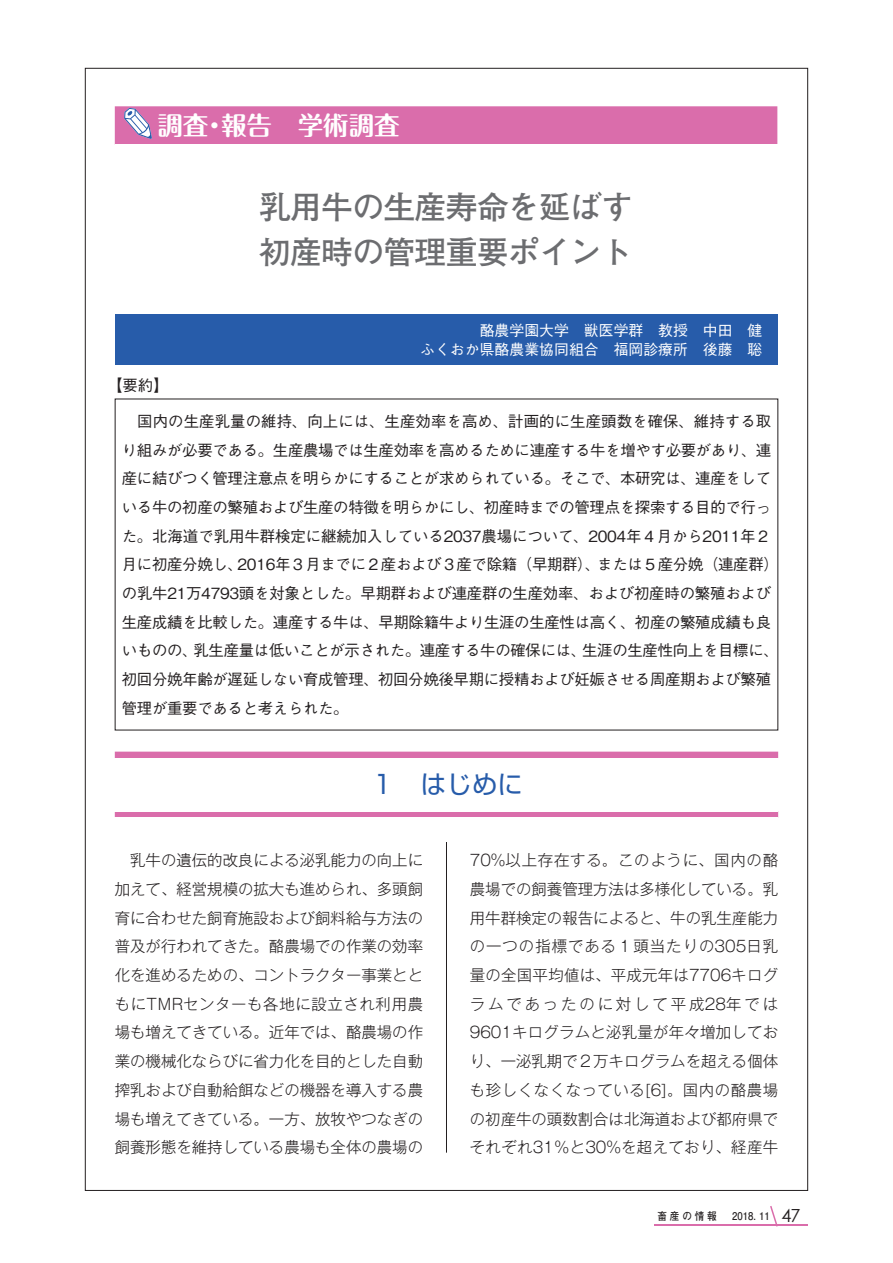
<style>
.page{position:relative;width:893px;height:1263px;background:#fff}
.page>*{position:absolute;margin:0;border:0;box-sizing:border-box;transform-origin:0 0}
.t1{font:700 31.95px/44.7px "Futo Go B101 Pr 5";letter-spacing:-.025em;color:#6c6d70}
.t2{font:700 25.5px "Maru Fo Pro";color:#fff}
.t3{font:25.5px "Shin Go Pr 5";color:#275caa}
.t4{font:500 15.45px/28.7px "Gothic BBB Pr 5";letter-spacing:-.02em;color:#231f20}
.t5{font:300 15.45px/28.7px "Gothic MB101 Pr 5";color:#231f20;text-align:justify}
.t6{font:500 15.45px "Gothic BBB Pro";color:#231f20}
.t7{font:500 14.85px/19.2px "Gothic BBB Pr 5";color:#fff;text-align:right}
.t8{font:700 10.65px "Futo Go B101 Pro";letter-spacing:.15em;color:#231f20;scale:.9 1}
.s1{font-family:"Century Gothic";font-weight:400;font-size:18px}
</style>
<div class="page">
<hr style="left:446px;top:106px;width:1px;height:1046px;background:#231f20">
<svg style="left:655px;top:1225px;width:153px;height:1px"></svg>
<svg style="left:769px;top:1206px;width:10px;height:21px"></svg>
<div style="left:115px;top:106px;width:663px;height:736px;background:#fff"></div>
<svg style="left:115px;top:752px;width:663px;height:65px;background:#dd79b2"></svg>
<div style="left:115px;top:758px;width:663px;height:53px;background:#fff"></div>
<div style="left:115px;top:315px;width:662px;height:51px;background:#275caa"></div>
<div style="left:115px;top:106px;width:662px;height:38px;background:#da6dab"></div>
<h2 class="t2" style="left:157px;top:105px;width:244px">調査・報告　学術調査</h2>
<h1 class="t1" style="left:259px;top:183px;width:375px">乳用牛の生産寿命を延ばす初産時の管理重要ポイント</h1>
<p class="t6" style="left:107px;top:373px;width:63px">【要約】</p>
<p class="t7" style="left:420px;top:320px;width:344px">酪農学園大学　獣医学群　教授　中田　健<br>ふくおか県酪農業協同組合　福岡診療所　後藤　聡</p>
<p class="t4" style="left:122px;top:405px;width:658px;text-indent:15px">国内の生産乳量の維持、向上には、生産効率を高め、計画的に生産頭数を確保、維持する取り組みが必要である。生産農場では生産効率を高めるために連産する牛を増やす必要があり、連産に結びつく管理注意点を明らかにすることが求められている。そこで、本研究は、連産をしている牛の初産の繁殖および生産の特徴を明らかにし、初産時までの管理点を探索する目的で行った。北海道で乳用牛群検定に継続加入している2037農場について、2004年４月から2011年２月に初産分娩し、2016年３月までに２産および３産で除籍（早期群）、または５産分娩（連産群）の乳牛21万4793頭を対象とした。早期群および連産群の生産効率、および初産時の繁殖および生産成績を比較した。連産する牛は、早期除籍牛より生涯の生産性は高く、初産の繁殖成績も良いものの、乳生産量は低いことが示された。連産する牛の確保には、生涯の生産性向上を目標に、初回分娩年齢が遅延しない育成管理、初回分娩後早期に授精および妊娠させる周産期および繁殖管理が重要であると考えられた。</p>
<h2 class="t3" style="left:370px;top:764px;width:155px">１　はじめに</h2>
<p class="t5" style="left:115px;top:845px;width:310px;text-indent:15px">乳牛の遺伝的改良による泌乳能力の向上に加えて、経営規模の拡大も進められ、多頭飼育に合わせた飼育施設および飼料給与方法の普及が行われてきた。酪農場での作業の効率化を進めるための、コントラクター事業とともにTMRセンターも各地に設立され利用農場も増えてきている。近年では、酪農場の作業の機械化ならびに省力化を目的とした自動搾乳および自動給餌などの機器を導入する農場も増えてきている。一方、放牧やつなぎの飼養形態を維持している農場も全体の農場の</p>
<p class="t5" style="left:470px;top:845px;width:310px">70%以上存在する。このように、国内の酪農場での飼養管理方法は多様化している。乳用牛群検定の報告によると、牛の乳生産能力の一つの指標である１頭当たりの305日乳量の全国平均値は、平成元年は7706キログラムであったのに対して平成28年では9601キログラムと泌乳量が年々増加しており、一泌乳期で２万キログラムを超える個体も珍しくなくなっている[6]。国内の酪農場の初産牛の頭数割合は北海道および都府県でそれぞれ31％と30%を超えており、経産牛</p>
<p class="t8" style="left:657px;top:1208px;width:160px">畜産の情報　2018. 11 <span class="s1">47</span></p>
</div>
